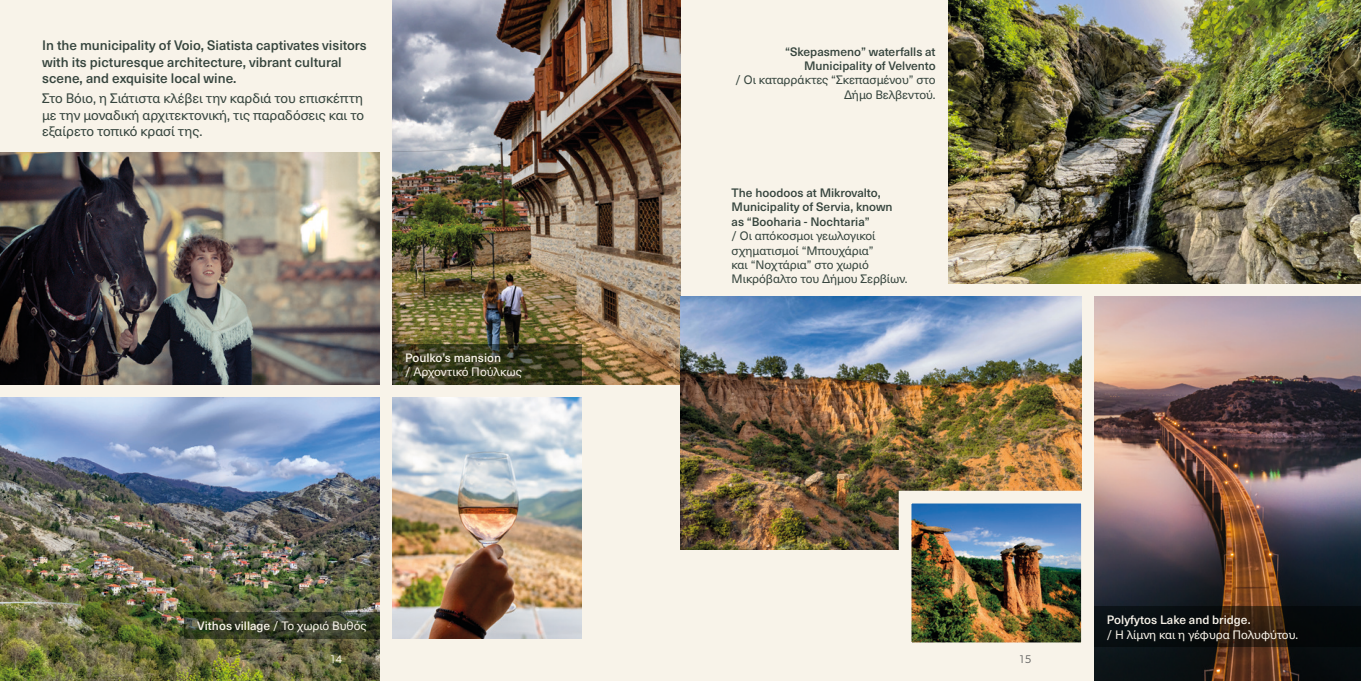
<style>
.page{position:relative;width:1361px;height:681px;background:#fff}
.page>*{position:absolute;margin:0;border:0;box-sizing:border-box;transform-origin:0 0}
.t1{font:500 13.5px/16.2px "Neue Haas Unica W1 G";color:#35443d}
.t2{font:13.5px/16.2px "Neue Haas Unica W1 G";letter-spacing:-.005em;color:#35443d;text-align:justify}
.t3{font:12px/14.4px "Neue Haas Unica W1 G";color:#35443d;text-align:right}
.t4{font:500 12px/14.4px "Neue Haas Unica W1 G";color:#35443d;text-align:right}
.t5{font:500 12px "Neue Haas Unica W1 G";color:#f8f3e9}
.t6{font:12px "Neue Haas Unica W1 G";color:#f8f3e9}
.t7{font:12px "PF Brummell";color:#faf6ef}
.t8{font:12px "PF Brummell";color:#646463}
.s1{font-weight:400}
</style>
<div class="page">
<div style="left:0;top:0;width:1361px;height:680px;background:#f8f3e9"></div>
<img style="left:392px;top:0;width:288px;height:384px">
<img style="left:392px;top:397px;width:189px;height:241px">
<img style="left:1094px;top:296px;width:267px;height:384px">
<img style="left:0;top:153px;width:379px;height:231px">
<img style="left:0;top:397px;width:379px;height:283px">
<img style="left:948px;top:0;width:413px;height:283px">
<img style="left:680px;top:296px;width:401px;height:253px">
<img style="left:892px;top:484px;width:208px;height:177px">
<svg style="left:1094px;top:606px;width:267px;height:40px;fill:#070d0e"></svg>
<svg style="left:184px;top:612px;width:195px;height:26px"></svg>
<svg style="left:392px;top:344px;width:189px;height:40px"></svg>
<p class="t1" style="left:42px;top:37px;width:326px">In the municipality of Voio, Siatista captivates visitors with its picturesque architecture, vibrant cultural scene, and exquisite local wine.</p>
<p class="t2" style="left:42px;top:90px;width:323px">Στο Βόιο, η Σιάτιστα κλέβει την καρδιά του επισκέπτη με την μοναδική αρχιτεκτονική, τις παραδόσεις και το εξαίρετο τοπικό κρασί της.</p>
<p class="t5" style="left:405px;top:348px;width:98px">Poulko’s mansion</p>
<p class="t6" style="left:405px;top:363px;width:118px">/ Αρχοντικό Πούλκως</p>
<p class="t4" style="left:785px;top:43px;width:152px">“Skepasmeno” waterfalls at<br>Municipality of Velvento</p>
<p class="t3" style="left:735px;top:72px;width:202px">/ Οι καταρράκτες “Σκεπασμένου” στο<br>Δήμο Βελβεντού.</p>
<p class="t4" style="left:731px;top:185px;width:163px;text-align:left">The hoodoos at Mikrovalto,<br>Municipality of Servia, known as “Booharia - Nochtaria”</p>
<p class="t3" style="left:731px;top:228px;width:177px;text-align:left">/ Οι απόκοσμοι γεωλογικοί σχηματισμοί “Μπουχάρια”<br>και “Νοχτάρια” στο χωριό<br>Μικρόβαλτο του Δήμου Σερβίων.</p>
<p class="t5" style="left:197px;top:616px;width:171px">Vithos village <span class="s1">/ Το χωριό Βυθός</span></p>
<p class="t7" style="left:330px;top:652px;width:14px">14</p>
<p class="t8" style="left:1018px;top:652px;width:14px">15</p>
<p class="t5" style="left:1107px;top:610px;width:145px">Polyfytos Lake and bridge.</p>
<p class="t6" style="left:1107px;top:625px;width:193px">/ Η λίμνη και η γέφυρα Πολυφύτου.</p>
</div>
